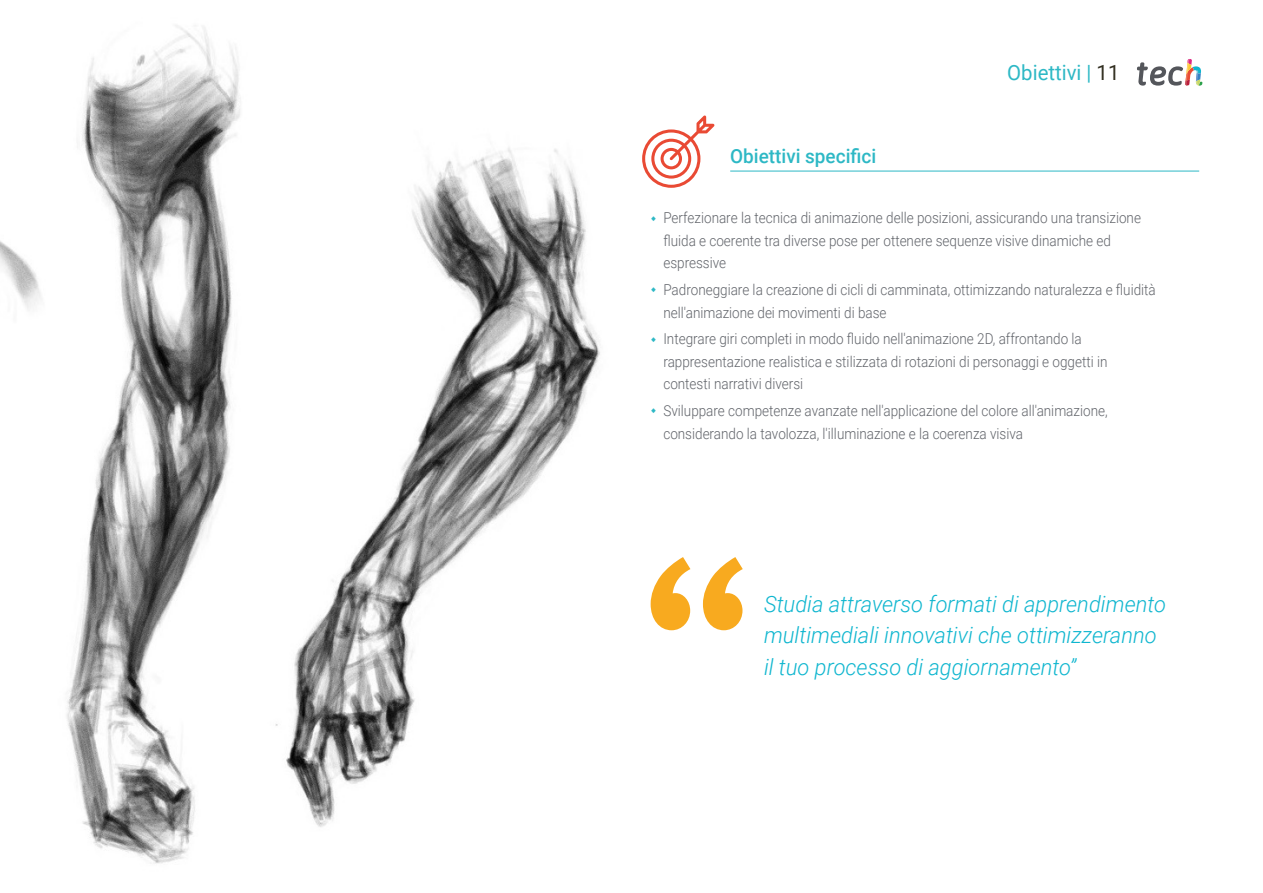
<style>
.page{position:relative;width:1263px;height:893px;background:#fff}
.page>*{position:absolute;margin:0;border:0;box-sizing:border-box;transform-origin:0 0}
.t1{font:italic 300 22.5px/31.5px "Roboto";color:#0fb6cf}
.t2{font:21px "Roboto";color:#2db8c5}
.t3{font:500 19.5px "Roboto";color:#2db8c5}
.t4{font:300 15px/22.5px "Roboto";color:#61646a;scale:.9 1}
.s1{color:#312e20}
</style>
<div class="page">
<hr style="left:730px;top:171px;width:469px;height:1px;background:#2db8c5">
<svg style="left:642px;top:115px;width:72px;height:73px"></svg>
<img style="left:0;top:25px;width:600px;height:839px">
<svg style="left:651px;top:557px;width:92px;height:73px"></svg>
<svg style="left:1137px;top:59px;width:65px;height:27px"></svg>
<h3 class="t3" style="left:730px;top:142px;width:147px">Obiettivi specifici</h3>
<h2 class="t2" style="left:1007px;top:57px;width:114px">Obiettivi | <span class="s1">11</span></h2>
<p class="t4" style="left:663px;top:206px;width:532px">Perfezionare la tecnica di animazione delle posizioni, assicurando una transizione fluida e coerente tra diverse pose per ottenere sequenze visive dinamiche ed espressive</p>
<p class="t4" style="left:663px;top:278px;width:549px">Padroneggiare la creazione di cicli di camminata, ottimizzando naturalezza e fluidità nell'animazione dei movimenti di base</p>
<p class="t4" style="left:663px;top:327px;width:495px">Integrare giri completi in modo fluido nell'animazione 2D, affrontando la rappresentazione realistica e stilizzata di rotazioni di personaggi e oggetti in contesti narrativi diversi</p>
<p class="t4" style="left:663px;top:399px;width:495px">Sviluppare competenze avanzate nell'applicazione del colore all'animazione, considerando la tavolozza, l'illuminazione e la coerenza visiva</p>
<h1 class="t1" style="left:764px;top:587px;width:404px">Studia attraverso formati di apprendimento multimediali innovativi che ottimizzeranno il tuo processo di aggiornamento”</h1>
</div>
